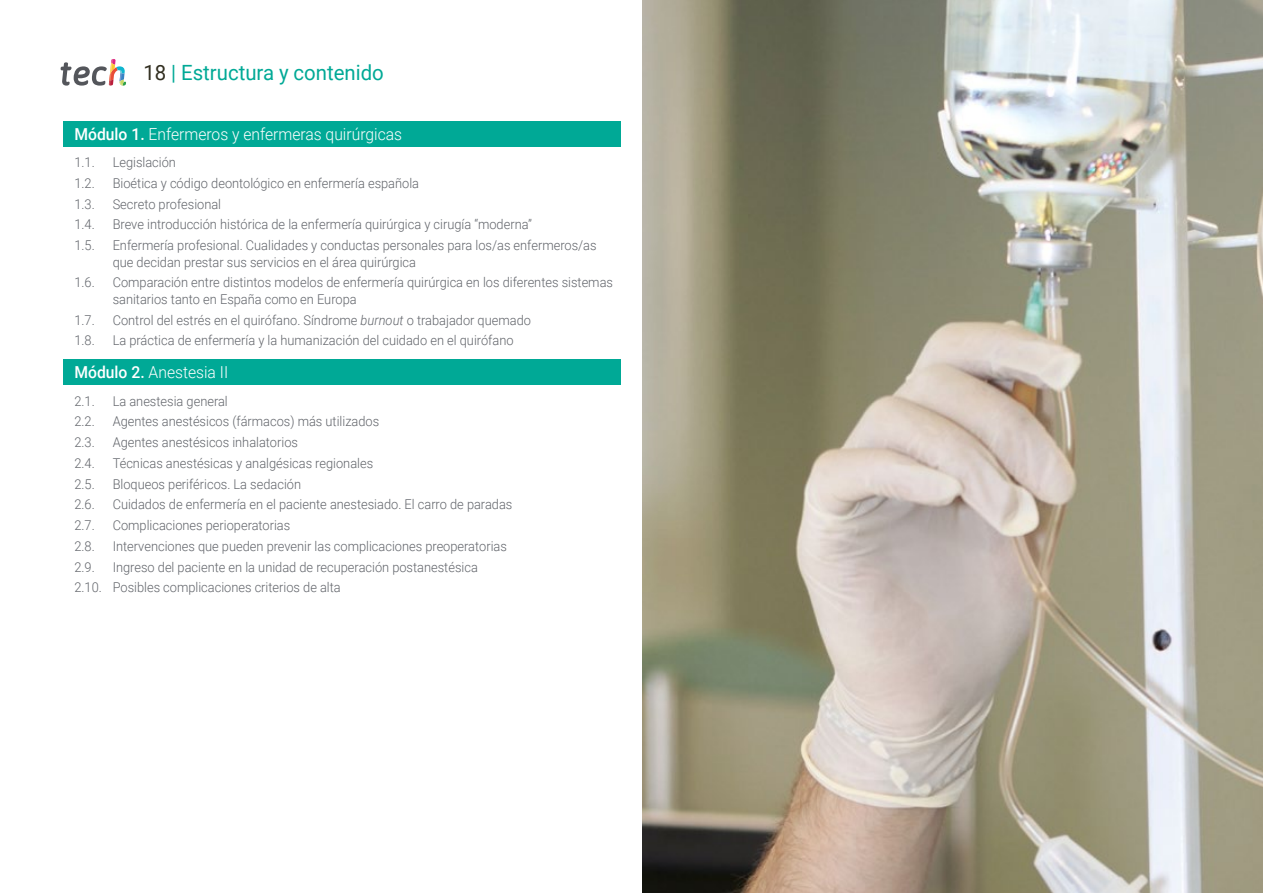
<style>
.page{position:relative;width:1263px;height:893px;background:#fff}
.page>*{position:absolute;margin:0;border:0;box-sizing:border-box;transform-origin:0 0}
.t1{font:21px "Roboto";color:#00a996}
.t2{font:300 16.5px "Roboto";color:#fff;scale:.95 1}
.t3{font:300 13.5px/16.5px "Roboto";color:#61646a;scale:.95 1}
.s1{color:#312e20}
.s2{font-weight:500}
.s3{font-style:italic}
</style>
<div class="page">
<div style="left:63px;top:121px;width:558px;height:25px;background:#00a996"></div>
<div style="left:63px;top:360px;width:558px;height:25px;background:#00a996"></div>
<svg style="left:61px;top:59px;width:65px;height:27px"></svg>
<img style="left:642px;top:0;width:621px;height:893px">
<h1 class="t1" style="left:144px;top:57px;width:242px"><span class="s1">18</span> | Estructura y contenido</h1>
<p class="t2" style="left:74px;top:123px;width:346px"><span class="s2">Módulo 1.</span> Enfermeros y enfermeras quirúrgicas</p>
<p class="t3" style="left:74px;top:154px;width:23px">1.1.</p>
<p class="t3" style="left:113px;top:154px;width:68px">Legislación</p>
<p class="t3" style="left:74px;top:174px;width:23px">1.2.</p>
<p class="t3" style="left:113px;top:174px;width:324px">Bioética y código deontológico en enfermería española</p>
<p class="t3" style="left:74px;top:195px;width:23px">1.3.</p>
<p class="t3" style="left:113px;top:195px;width:116px">Secreto profesional</p>
<p class="t3" style="left:74px;top:216px;width:23px">1.4.</p>
<p class="t3" style="left:113px;top:216px;width:443px">Breve introducción histórica de la enfermería quirúrgica y cirugía “moderna”</p>
<p class="t3" style="left:74px;top:237px;width:23px">1.5.</p>
<p class="t3" style="left:113px;top:237px;width:511px">Enfermería profesional. Cualidades y conductas personales para los/as enfermeros/as que decidan prestar sus servicios en el área quirúrgica</p>
<p class="t3" style="left:74px;top:274px;width:23px">1.6.</p>
<p class="t3" style="left:113px;top:274px;width:528px">Comparación entre distintos modelos de enfermería quirúrgica en los diferentes sistemas sanitarios tanto en España como en Europa</p>
<p class="t3" style="left:74px;top:311px;width:23px">1.7.</p>
<p class="t3" style="left:113px;top:311px;width:442px">Control del estrés en el quirófano. Síndrome <span class="s3">burnout</span> o trabajador quemado</p>
<p class="t3" style="left:74px;top:332px;width:23px">1.8.</p>
<p class="t3" style="left:113px;top:332px;width:423px">La práctica de enfermería y la humanización del cuidado en el quirófano</p>
<p class="t2" style="left:74px;top:361px;width:163px"><span class="s2">Módulo 2.</span> Anestesia II</p>
<p class="t3" style="left:74px;top:392px;width:23px">2.1.</p>
<p class="t3" style="left:113px;top:392px;width:123px">La anestesia general</p>
<p class="t3" style="left:74px;top:413px;width:23px">2.2.</p>
<p class="t3" style="left:113px;top:413px;width:282px">Agentes anestésicos (fármacos) más utilizados</p>
<p class="t3" style="left:74px;top:434px;width:23px">2.3.</p>
<p class="t3" style="left:113px;top:434px;width:197px">Agentes anestésicos inhalatorios</p>
<p class="t3" style="left:74px;top:454px;width:23px">2.4.</p>
<p class="t3" style="left:113px;top:454px;width:276px">Técnicas anestésicas y analgésicas regionales</p>
<p class="t3" style="left:74px;top:475px;width:23px">2.5.</p>
<p class="t3" style="left:113px;top:475px;width:200px">Bloqueos periféricos. La sedación</p>
<p class="t3" style="left:74px;top:496px;width:23px">2.6.</p>
<p class="t3" style="left:113px;top:496px;width:422px">Cuidados de enfermería en el paciente anestesiado. El carro de paradas</p>
<p class="t3" style="left:74px;top:517px;width:23px">2.7.</p>
<p class="t3" style="left:113px;top:517px;width:188px">Complicaciones perioperatorias</p>
<p class="t3" style="left:74px;top:537px;width:23px">2.8.</p>
<p class="t3" style="left:113px;top:537px;width:416px">Intervenciones que pueden prevenir las complicaciones preoperatorias</p>
<p class="t3" style="left:74px;top:558px;width:23px">2.9.</p>
<p class="t3" style="left:74px;top:556px;width:426px;line-height:20.7px;text-indent:38px">Ingreso del paciente en la unidad de recuperación postanestésica<br>2.10. Posibles complicaciones criterios de alta</p>
</div>
